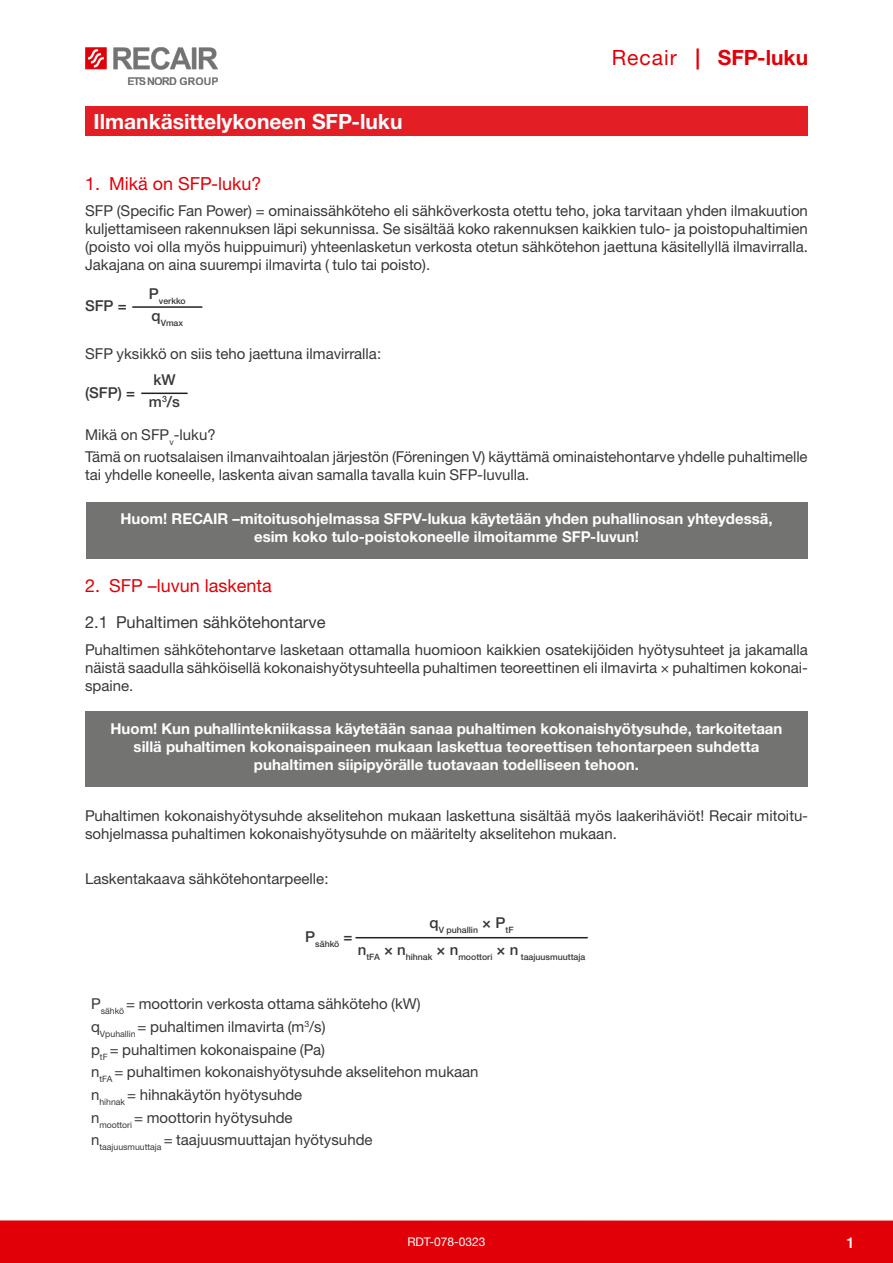
<style>
.page{position:relative;width:893px;height:1263px;background:#fff}
.page>*{position:absolute;margin:0;border:0;box-sizing:border-box;transform-origin:0 0}
.Tootenimi{font:700 21px "Helvetica Neue LTW1 G";color:#fff}
.t1{font:700 21px "Helvetica Neue LTW1 G";color:#e10008}
.t2{font:18px "Helvetica Neue LTW1 G";color:#e10008}
.t3{font:16.5px "Helvetica Neue LTW1 G";color:#383839}
.Tekst{font:15px/18px "Helvetica Neue LTW1 G";color:#383839;text-align:justify}
.Hoiatustekst_valge{font:700 15px/18px "Helvetica Neue LTW1 G";color:#fff;text-align:center}
.Näidis{font:500 15px "Helvetica Neue LTW1 G";color:#383839}
.t4{font:500 15px "Helvetica Neue LTW1 G";color:#fff}
.t5{font:12px "Helvetica Neue LTW1 G";color:#fff}
.Näidis-2{font:500 8.7px "Helvetica Neue LTW1 G";color:#383839}
.s1{font-weight:400}
</style>
<div class="page">
<div style="left:0;top:1220px;width:893px;height:43px;background:#e10008"></div>
<img style="left:85px;top:47px;width:133px;height:38px">
<div style="left:85px;top:106px;width:723px;height:30px;background:#e31e25"></div>
<div style="left:86px;top:502px;width:721px;height:57px;background:#737372"></div>
<hr style="left:132px;top:306px;width:70px;height:2px;background:#231f20">
<hr style="left:141px;top:393px;width:47px;height:1px;background:#231f20">
<div style="left:85px;top:711px;width:723px;height:75px;background:#737372"></div>
<hr style="left:355px;top:937px;width:233px;height:1px;background:#231f20">
<p class="Tootenimi" style="left:94px;top:108px;width:310px">Ilmankäsittelykoneen SFP-luku</p>
<h1 class="t1" style="left:612px;top:44px;width:198px"><span class="s1">Recair</span> | SFP-luku</h1>
<p class="t2" style="left:85px;top:172px;width:178px">1. Mikä on SFP-luku?</p>
<p class="Tekst" style="left:85px;top:202px;width:724px">SFP (Specific Fan Power) = ominaissähköteho eli sähköverkosta otettu teho, joka tarvitaan yhden ilmakuution kuljettamiseen rakennuksen läpi sekunnissa. Se sisältää koko rakennuksen kaikkien tulo- ja poistopuhaltimien (poisto voi olla myös huippuimuri) yhteenlasketun verkosta otetun sähkötehon jaettuna käsitellyllä ilmavirralla.<br>Jakajana on aina suurempi ilmavirta ( tulo tai poisto).</p>
<p class="Näidis" style="left:85px;top:297px;width:43px">SFP =</p>
<p class="Näidis-2" style="left:149px;top:295px;width:38px"><sup>P</sup>verkko</p>
<p class="Näidis-2" style="left:151px;top:318px;width:33px"><sup>q</sup>Vmax</p>
<p class="Tekst" style="left:85px;top:345px;width:298px">SFP yksikkö on siis teho jaettuna ilmavirralla:</p>
<p class="Näidis" style="left:85px;top:383px;width:52px">(SFP) =</p>
<p class="Näidis" style="left:153px;top:371px;width:24px">kW</p>
<p class="Näidis" style="left:149px;top:393px;width:32px">m<sup>3</sup>/s</p>
<p class="Tekst" style="left:85px;top:425px;width:132px">Mikä on SFP<sub>v</sub>-luku?</p>
<p class="Tekst" style="left:85px;top:447px;width:724px">Tämä on ruotsalaisen ilmanvaihtoalan järjestön (Föreningen V) käyttämä ominaistehontarve yhdelle puhaltimelle tai yhdelle koneelle, laskenta aivan samalla tavalla kuin SFP-luvulla.</p>
<p class="Hoiatustekst_valge" style="left:120px;top:510px;width:654px">Huom! RECAIR –mitoitusohjelmassa SFPV-lukua käytetään yhden puhallinosan yhteydessä, esim koko tulo-poistokoneelle ilmoitamme SFP-luvun!</p>
<p class="t2" style="left:85px;top:574px;width:188px">2. SFP –luvun laskenta</p>
<p class="t3" style="left:85px;top:612px;width:242px">2.1 Puhaltimen sähkötehontarve</p>
<p class="Tekst" style="left:85px;top:640px;width:724px">Puhaltimen sähkötehontarve lasketaan ottamalla huomioon kaikkien osatekijöiden hyötysuhteet ja jakamalla näistä saadulla sähköisellä kokonaishyötysuhteella puhaltimen teoreettinen eli ilmavirta × puhaltimen kokonai&shy;spaine.</p>
<p class="Hoiatustekst_valge" style="left:111px;top:719px;width:673px">Huom! Kun puhallintekniikassa käytetään sanaa puhaltimen kokonaishyötysuhde, tarkoitetaan sillä puhaltimen kokonaispaineen mukaan laskettua teoreettisen tehontarpeen suhdetta puhaltimen siipipyörälle tuotavaan todelliseen tehoon.</p>
<p class="Tekst" style="left:85px;top:807px;width:724px">Puhaltimen kokonaishyötysuhde akselitehon mukaan laskettuna sisältää myös laakerihäviöt! Recair mitoitu&shy;sohjelmassa puhaltimen kokonaishyötysuhde on määritelty akselitehon mukaan.</p>
<p class="Tekst" style="left:85px;top:869px;width:245px">Laskentakaava sähkötehontarpeelle:</p>
<p class="Näidis-2" style="left:430px;top:925px;width:85px"><sup>q</sup>V puhallin <sup>×</sup> <sup>P</sup>tF</p>
<p class="Näidis-2" style="left:358px;top:951px;width:229px"><sup>n</sup>tFA <sup>×</sup> <sup>n</sup>hihnak <sup>×</sup> <sup>n</sup>moottori <sup>×</sup> <sup>n</sup> taajuusmuuttaja</p>
<p class="Näidis-2" style="left:305px;top:939px;width:49px"><sup>P</sup>sähkö <sup>=</sup></p>
<p class="Tekst" style="left:91px;top:995px;width:331px">P<sub>sähkö</sub> = moottorin verkosta ottama sähköteho (kW)</p>
<p class="Tekst" style="left:91px;top:1017px;width:236px">q<sub>Vpuhallin</sub> = puhaltimen ilmavirta (m<sup>3</sup>/s)</p>
<p class="Tekst" style="left:91px;top:1040px;width:235px">p<sub>tF</sub> = puhaltimen kokonaispaine (Pa)</p>
<p class="Tekst" style="left:91px;top:1063px;width:389px">n<sub>tFA</sub> = puhaltimen kokonaishyötysuhde akselitehon mukaan</p>
<p class="Tekst" style="left:91px;top:1085px;width:213px">n<sub>hihnak</sub> = hihnakäytön hyötysuhde</p>
<p class="Tekst" style="left:91px;top:1108px;width:203px">n<sub>moottori</sub> = moottorin hyötysuhde</p>
<p class="Tekst" style="left:91px;top:1131px;width:283px">n<sub>taajuusmuuttaja</sub> = taajuusmuuttajan hyötysuhde</p>
<p class="t5" style="left:407px;top:1234px;width:80px">RDT-078-0323</p>
<p class="t4" style="left:846px;top:1233px;width:10px">1</p>
</div>
